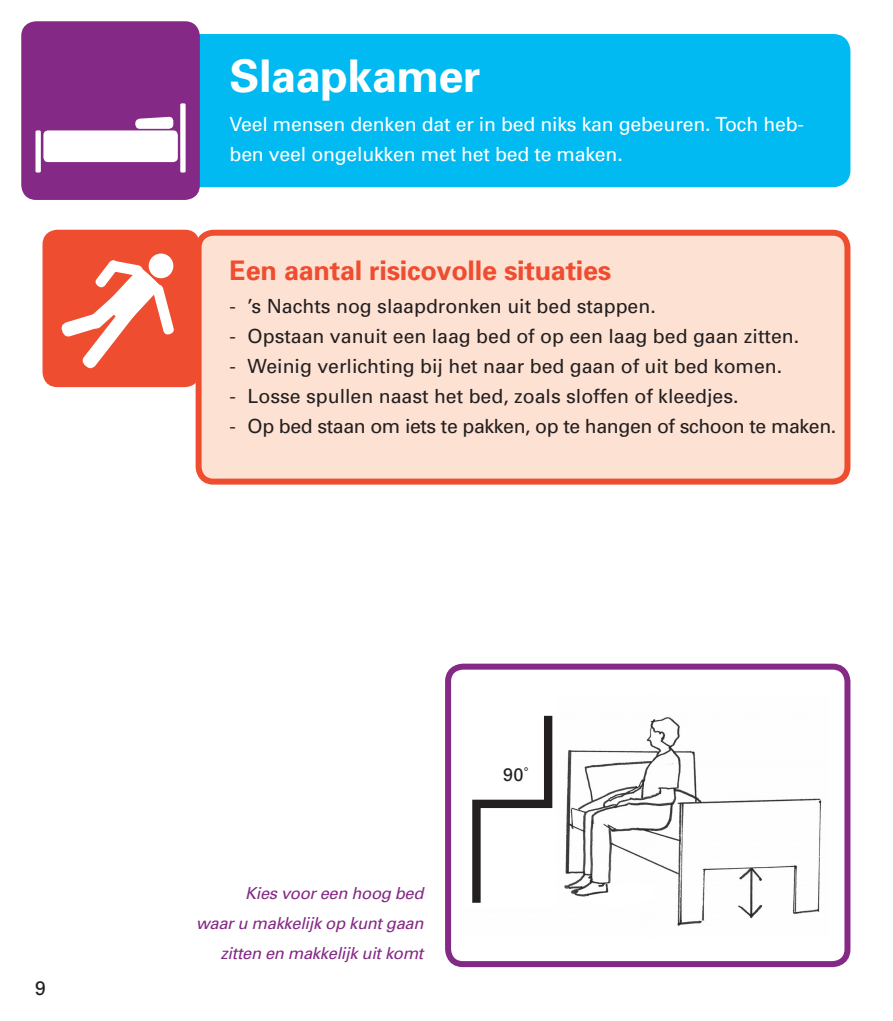
<style>
.page{position:relative;width:893px;height:1021px;background:#fff}
.page>*{position:absolute;margin:0;border:0;box-sizing:border-box;transform-origin:0 0}
.t1{font:700 45px "Univers";letter-spacing:-.01em;color:#fff}
.t2{font:700 27px "Univers";letter-spacing:-.01em;color:#ef4d2f}
.t3{font:19.5px "Univers";color:#231f20}
.t4{font:19.5px/30px "Univers";letter-spacing:-.01em;color:#fff}
.t5{font:19.5px "Univers";letter-spacing:-.02em;color:#231f20}
.t6{font:18.15px "Univers";color:#231f20}
.t7{font:italic 16.5px/30px "Univers";letter-spacing:-.02em;color:#842985;text-align:right}
</style>
<div class="page">
<div style="left:135px;top:36px;width:713px;height:149px;background:#00baf1;border-radius:15px"></div>
<div style="left:133px;top:34px;width:717px;height:153px;border:4px solid #00baf1;border-radius:15px"></div>
<div style="left:199px;top:233px;width:648px;height:248px;background:#fde1d3;border-radius:15px"></div>
<div style="left:196px;top:230px;width:654px;height:254px;border:6px solid #ef4d2f;border-radius:15px"></div>
<div style="left:43px;top:230px;width:157px;height:157px;background:#ef4d2f;border-radius:15px"></div>
<svg style="left:61px;top:253px;width:113px;height:116px"></svg>
<div style="left:21px;top:21px;width:179px;height:179px;background:#842985;border-radius:15px"></div>
<div style="left:35px;top:130px;width:6px;height:42px;background:#fff;border-radius:2px"></div>
<div style="left:180px;top:103px;width:6px;height:69px;background:#fff;border-radius:2px"></div>
<div style="left:43px;top:130px;width:135px;height:32px;background:#fff;border-radius:5px"></div>
<svg style="left:135px;top:117px;width:38px;height:12px"></svg>
<div style="left:445px;top:663px;width:405px;height:304px;border:6px solid #842985;border-radius:15px"></div>
<img style="left:564px;top:717px;width:258px;height:209px">
<svg style="left:472px;top:715px;width:81px;height:188px"></svg>
<p class="t3" style="left:35px;top:975px;width:12px">9</p>
<h1 class="t1" style="left:230px;top:47px;width:253px">Slaapkamer</h1>
<p class="t4" style="left:230px;top:108px;width:576px">Veel mensen denken dat er in bed niks kan gebeuren. Toch heb&shy;ben veel ongelukken met het bed te maken.</p>
<h2 class="t2" style="left:230px;top:253px;width:383px">Een aantal risicovolle situaties</h2>
<p class="t3" style="left:230px;top:294px;width:428px">- ’s Nachts nog slaapdronken uit bed stappen.</p>
<p class="t3" style="left:230px;top:324px;width:571px">- Opstaan vanuit een laag bed of op een laag bed gaan zitten.</p>
<p class="t3" style="left:230px;top:354px;width:554px">- Weinig verlichting bij het naar bed gaan of uit bed komen.</p>
<p class="t3" style="left:230px;top:384px;width:510px">- Losse spullen naast het bed, zoals sloffen of kleedjes.</p>
<p class="t5" style="left:230px;top:414px;width:608px">- Op bed staan om iets te pakken, op te hangen of schoon te maken.</p>
<p class="t7" style="left:196px;top:877px;width:229px">Kies voor een hoog bed<br>waar u makkelijk op kunt gaan zitten en makkelijk uit komt</p>
<p class="t6" style="left:503px;top:763px;width:27px">90˚</p>
</div>
